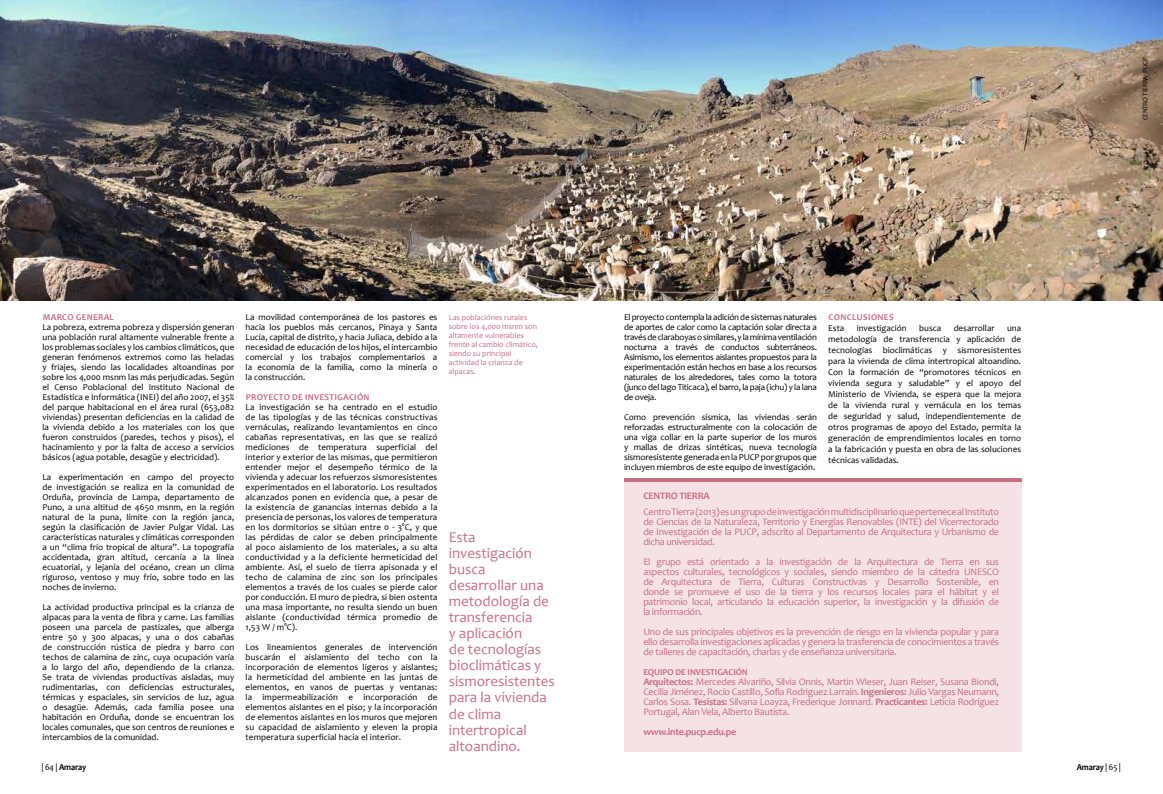
<style>
.page{position:relative;width:1163px;height:794px;background:#fff}
.page>*{position:absolute;margin:0;border:0;box-sizing:border-box;transform-origin:0 0}
.t1{font:15px/16px "Candara";color:#c96f82}
.t2{font:10px/10px "Candara";letter-spacing:-.025em;color:#c96f82;text-align:justify}
.t3{font:700 10px "Candara";letter-spacing:-.025em;color:#c96f82}
.t4{font:9px/10px "Candara";color:#000;text-align:justify}
.t5{font:700 9px "Candara";letter-spacing:.03em;color:#c96f82}
.t6{font:700 9px "Candara";letter-spacing:-.01em;color:#c96f82}
.t7{font:700 9px "Candara";letter-spacing:-.02em;color:#000;scale:.93 1}
.t8{font:8px/9px "Candara";color:#c96f82}
.t9{font:7px "Candara";letter-spacing:-.03em;color:#000}
.s1{font-weight:700}
.s2{font-weight:400}
</style>
<div class="page">
<div style="left:624px;top:481px;width:396px;height:270px;background:#f4e2e6"></div>
<img style="left:0;top:0;width:1162px;height:300px">
<hr style="left:624px;top:478px;width:396px;height:3px;background:#c96f82">
<p class="t9" style="left:1140px;top:120px;width:65px;rotate:-90deg">CENTRO TIERRA PUCP</p>
<p class="t5" style="left:43px;top:312px;width:73px">MARCO GENERAL</p>
<p class="t4" style="left:43px;top:322px;width:193px">La pobreza, extrema pobreza y dispersión generan una población rural altamente vulnerable frente a los problemas sociales y los cambios climáticos, que generan fenómenos extremos como las heladas y friajes, siendo las localidades altoandinas por sobre los 4,000 msnm las más perjudicadas. Según el Censo Poblacional del Instituto Nacional de Estadística e Informática (INEI) del año 2007, el 35% del parque habitacional en el área rural (653,082 viviendas) presentan deficiencias en la calidad de la vivienda debido a los materiales con los que fueron construidos (paredes, techos y pisos), el hacinamiento y por la falta de acceso a servicios básicos (agua potable, desagüe y electricidad).</p>
<p class="t4" style="left:43px;top:472px;width:193px">La experimentación en campo del proyecto de investigación se realiza en la comunidad de Orduña, provincia de Lampa, departamento de Puno, a una altitud de 4650 msnm, en la región natural de la puna, límite con la región janca, según la clasificación de Javier Pulgar Vidal. Las características naturales y climáticas corresponden a un “clima frío tropical de altura”. La topografía accidentada, gran altitud, cercanía a la línea ecuatorial, y lejanía del océano, crean un clima riguroso, ventoso y muy frío, sobre todo en las noches de invierno.</p>
<p class="t4" style="left:43px;top:602px;width:193px">La actividad productiva principal es la crianza de alpacas para la venta de fibra y carne. Las familias poseen una parcela de pastizales, que alberga entre 50 y 300 alpacas, y una o dos cabañas de construcción rústica de piedra y barro con techos de calamina de zinc, cuya ocupación varía a lo largo del año, dependiendo de la crianza.<br>Se trata de viviendas productivas aisladas, muy rudimentarias, con deficiencias estructurales, térmicas y espaciales, sin servicios de luz, agua o desagüe. Además, cada familia posee una habitación en Orduña, donde se encuentran los locales comunales, que son centros de reuniones e intercambios de la comunidad.</p>
<p class="t4" style="left:245px;top:312px;width:193px">La movilidad contemporánea de los pastores es hacia los pueblos más cercanos, Pinaya y Santa Lucía, capital de distrito, y hacia Juliaca, debido a la necesidad de educación de los hijos, el intercambio comercial y los trabajos complementarios a la economía de la familia, como la minería o la construcción.</p>
<p class="t5" style="left:246px;top:392px;width:125px">PROYECTO DE INVESTIGACIÓN</p>
<p class="t4" style="left:245px;top:402px;width:193px">La investigación se ha centrado en el estudio de las tipologías y de las técnicas constructivas vernáculas, realizando levantamientos en cinco cabañas representativas, en las que se realizó mediciones de temperatura superficial del interior y exterior de las mismas, que permitieron entender mejor el desempeño térmico de la vivienda y adecuar los refuerzos sismoresistentes experimentados en el laboratorio. Los resultados alcanzados ponen en evidencia que, a pesar de la existencia de ganancias internas debido a la presencia de personas, los valores de temperatura en los dormitorios se sitúan entre 0 - 3°C, y que las pérdidas de calor se deben principalmente al poco aislamiento de los materiales, a su alta conductividad y a la deficiente hermeticidad del ambiente. Así, el suelo de tierra apisonada y el techo de calamina de zinc son los principales elementos a través de los cuales se pierde calor por conducción. El muro de piedra, si bien ostenta una masa importante, no resulta siendo un buen aislante (conductividad térmica promedio de 1,53 W / m°C).</p>
<p class="t4" style="left:245px;top:642px;width:193px">Los lineamientos generales de intervención buscarán el aislamiento del techo con la incorporación de elementos ligeros y aislantes; la hermeticidad del ambiente en las juntas de elementos, en vanos de puertas y ventanas: la impermeabilización e incorporación de elementos aislantes en el piso; y la incorporación de elementos aislantes en los muros que mejoren su capacidad de aislamiento y eleven la propia temperatura superficial hacia el interior.</p>
<p class="t8" style="left:448px;top:312px;width:91px">Las poblaciónes rurales sobre los 4,000 msnm son altamente vulnerables frente al cambio climático, siendo su principal actividad la crianza de alpacas.</p>
<h1 class="t1" style="left:448px;top:529px;width:107px">Esta investigación busca desarrollar una metodología de transferencia<br>y aplicación<br>de tecnologías bioclimáticas y sismoresistentes para la vivienda de clima intertropical altoandino.</h1>
<p class="t4" style="left:624px;top:312px;width:194px">El proyecto contempla la adición de sistemas naturales de aportes de calor como la captación solar directa a través de claraboyas o similares, y la mínima ventilación nocturna a través de conductos subterráneos.<br>Asimismo, los elementos aislantes propuestos para la experimentación están hechos en base a los recursos naturales de los alrededores, tales como la totora (junco del lago Titicaca), el barro, la paja (ichu) y la lana de oveja.</p>
<p class="t4" style="left:624px;top:412px;width:194px">Como prevención sísmica, las viviendas serán reforzadas estructuralmente con la colocación de una viga collar en la parte superior de los muros y mallas de drizas sintéticas, nueva tecnología sismoresistente generada en la PUCP por grupos que incluyen miembros de este equipo de investigación.</p>
<p class="t3" style="left:643px;top:490px;width:68px">CENTRO TIERRA</p>
<p class="t5" style="left:828px;top:312px;width:67px">CONCLUSIONES</p>
<p class="t4" style="left:828px;top:323px;width:18px">Esta</p>
<p class="t4" style="left:856px;top:323px;width:51px">investigación</p>
<p class="t4" style="left:919px;top:323px;width:24px">busca</p>
<p class="t4" style="left:953px;top:323px;width:42px">desarrollar</p>
<p class="t4" style="left:828px;top:323px;width:194px;line-height:11px;text-indent:179px">una metodología de transferencia y aplicación de tecnologías bioclimáticas y sismoresistentes para la vivienda de clima intertropical altoandino.<br>Con la formación de “promotores técnicos en vivienda segura y saludable” y el apoyo del Ministerio de Vivienda, se espera que la mejora de la vivienda rural y vernácula en los temas de seguridad y salud, independientemente de otros programas de apoyo del Estado, permita la generación de emprendimientos locales en torno a la fabricación y puesta en obra de las soluciones técnicas validadas.</p>
<p class="t2" style="left:643px;top:507px;width:357px">Centro Tierra (2013) es un grupo de investigación multidisciplinario que pertenece al Instituto de Ciencias de la Naturaleza, Territorio y Energías Renovables (INTE) del Vicerrectorado de Investigación de la PUCP, adscrito al Departamento de Arquitectura y Urbanismo de dicha universidad.</p>
<p class="t2" style="left:643px;top:557px;width:357px">El grupo está orientado a la investigación de la Arquitectura de Tierra en sus aspectos culturales, tecnológicos y sociales, siendo miembro de la cátedra UNESCO de Arquitectura de Tierra, Culturas Constructivas y Desarrollo Sostenible, en donde se promueve el uso de la tierra y los recursos locales para el hábitat y el patrimonio local, articulando la educación superior, la investigación y la difusión de la información.</p>
<p class="t2" style="left:643px;top:627px;width:357px">Uno de sus principales objetivos es la prevención de riesgo en la vivienda popular y para ello desarrolla investigaciones aplicadas y genera la trasferencia de conocimientos a través de talleres de capacitación, charlas y de enseñanza universitaria.</p>
<p class="t6" style="left:643px;top:667px;width:106px">EQUIPO DE INVESTIGACIÓN</p>
<p class="t2" style="left:643px;top:677px;width:357px"><span class="s1">Arquitectos:</span> Mercedes Alvariño, Silvia Onnis, Martin Wieser, Juan Reiser, Susana Biondi, Cecilia Jiménez, Rocío Castillo, Sofia Rodriguez Larrain. <span class="s1">Ingenieros:</span> Julio Vargas Neumann, Carlos Sosa. <span class="s1">Tesistas:</span> Silvana Loayza, Frederique Jonnard. <span class="s1">Practicantes:</span> Leticia Rodríguez Portugal, Alan Vela, Alberto Bautista.</p>
<p class="t3" style="left:643px;top:726px;width:94px">www.inte.pucp.edu.pe</p>
<p class="t7" style="left:42px;top:761px;width:49px"><span class="s2">| 64 |</span> Amaray</p>
<p class="t7" style="left:1076px;top:761px;width:49px">Amaray <span class="s2">| 65 |</span></p>
</div>
